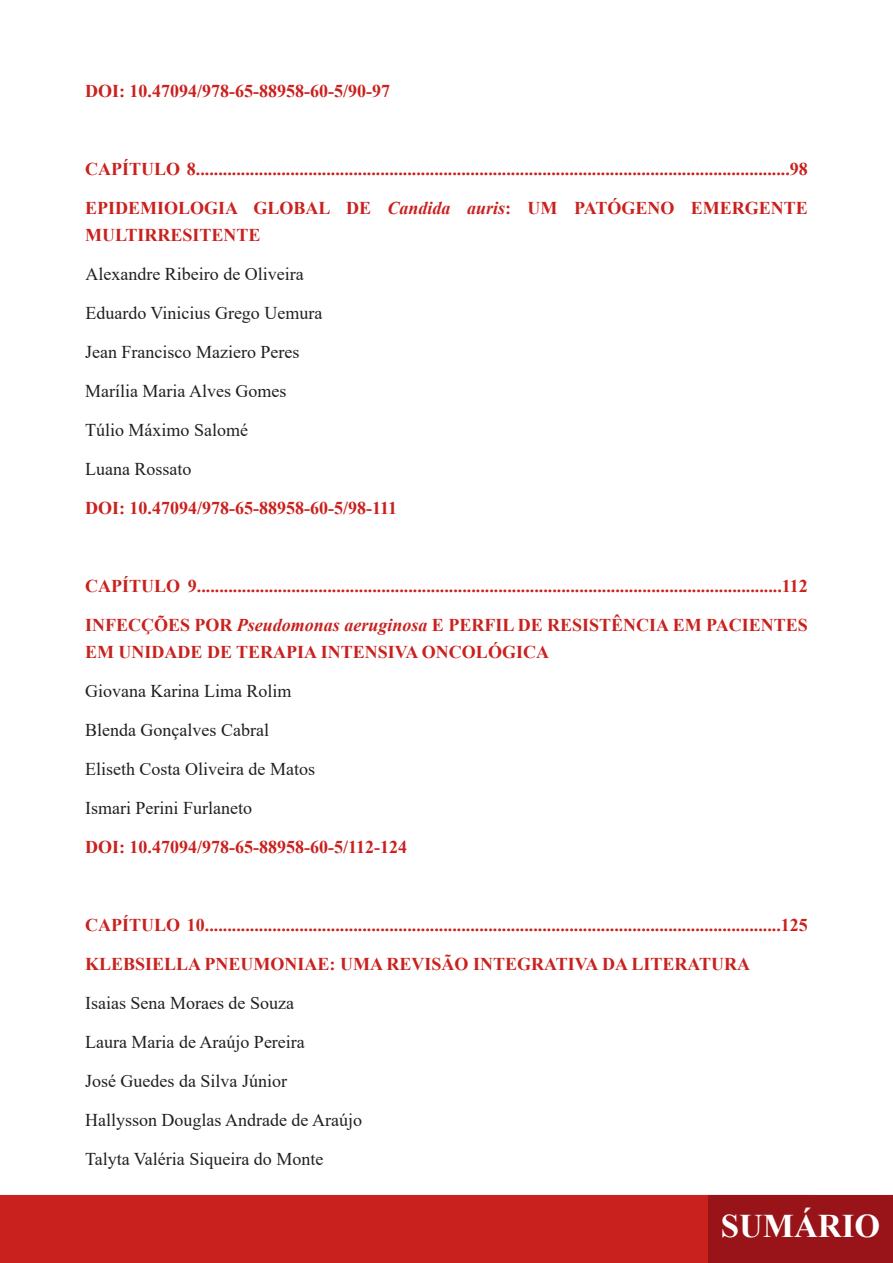
<style>
.page{position:relative;width:893px;height:1263px;background:#fff}
.page>*{position:absolute;margin:0;border:0;box-sizing:border-box;transform-origin:0 0}
.t1{font:700 33px "Times New Roman";color:#fff}
.t2{font:700 18px/27px "Times New Roman";color:#c9211e}
.t3{font:18px "Times New Roman";color:#231f20}
.s1{font-style:italic}
</style>
<div class="page">
<div style="left:0;top:1195px;width:810px;height:68px;background:#c9211e"></div>
<div style="left:709px;top:1196px;width:183px;height:66px;background:#991418"></div>
<div style="left:708px;top:1195px;width:185px;height:68px;border:2px solid #991418"></div>
<p class="t2" style="left:85px;top:77px;width:306px">DOI: 10.47094/978-65-88958-60-5/90-97</p>
<p class="t2" style="left:85px;top:155px;width:724px">CAPÍTULO 8....................................................................................................................................98</p>
<p class="t2" style="left:85px;top:194px;width:724px">EPIDEMIOLOGIA GLOBAL DE <span class="s1">Candida auris</span>: UM PATÓGENO EMERGENTE<br>MULTIRRESITENTE</p>
<p class="t3" style="left:85px;top:262px;width:220px">Alexandre Ribeiro de Oliveira</p>
<p class="t3" style="left:85px;top:301px;width:239px">Eduardo Vinicius Grego Uemura</p>
<p class="t3" style="left:85px;top:340px;width:216px">Jean Francisco Maziero Peres</p>
<p class="t3" style="left:85px;top:379px;width:203px">Marília Maria Alves Gomes</p>
<p class="t3" style="left:85px;top:418px;width:165px">Túlio Máximo Salomé</p>
<p class="t3" style="left:85px;top:457px;width:108px">Luana Rossato</p>
<p class="t2" style="left:85px;top:494px;width:313px">DOI: 10.47094/978-65-88958-60-5/98-111</p>
<p class="t2" style="left:85px;top:572px;width:724px">CAPÍTULO 9..................................................................................................................................112</p>
<p class="t2" style="left:85px;top:611px;width:724px">INFECÇÕES POR <span class="s1">Pseudomonas aeruginosa</span> E PERFIL DE RESISTÊNCIA EM PACIENTES<br>EM UNIDADE DE TERAPIA INTENSIVA ONCOLÓGICA</p>
<p class="t3" style="left:85px;top:679px;width:208px">Giovana Karina Lima Rolim</p>
<p class="t3" style="left:85px;top:718px;width:185px">Blenda Gonçalves Cabral</p>
<p class="t3" style="left:85px;top:757px;width:231px">Eliseth Costa Oliveira de Matos</p>
<p class="t3" style="left:85px;top:796px;width:168px">Ismari Perini Furlaneto</p>
<p class="t2" style="left:85px;top:833px;width:323px">DOI: 10.47094/978-65-88958-60-5/112-124</p>
<p class="t2" style="left:85px;top:911px;width:724px">CAPÍTULO 10................................................................................................................................125</p>
<p class="t2" style="left:85px;top:950px;width:667px">KLEBSIELLA PNEUMONIAE: UMA REVISÃO INTEGRATIVA DA LITERATURA</p>
<p class="t3" style="left:85px;top:991px;width:210px">Isaias Sena Moraes de Souza</p>
<p class="t3" style="left:85px;top:1030px;width:221px">Laura Maria de Araújo Pereira</p>
<p class="t3" style="left:85px;top:1069px;width:203px">José Guedes da Silva Júnior</p>
<p class="t3" style="left:85px;top:1108px;width:278px">Hallysson Douglas Andrade de Araújo</p>
<p class="t3" style="left:85px;top:1147px;width:240px">Talyta Valéria Siqueira do Monte</p>
<h1 class="t1" style="left:721px;top:1202px;width:161px">SUMÁRIO</h1>
</div>
